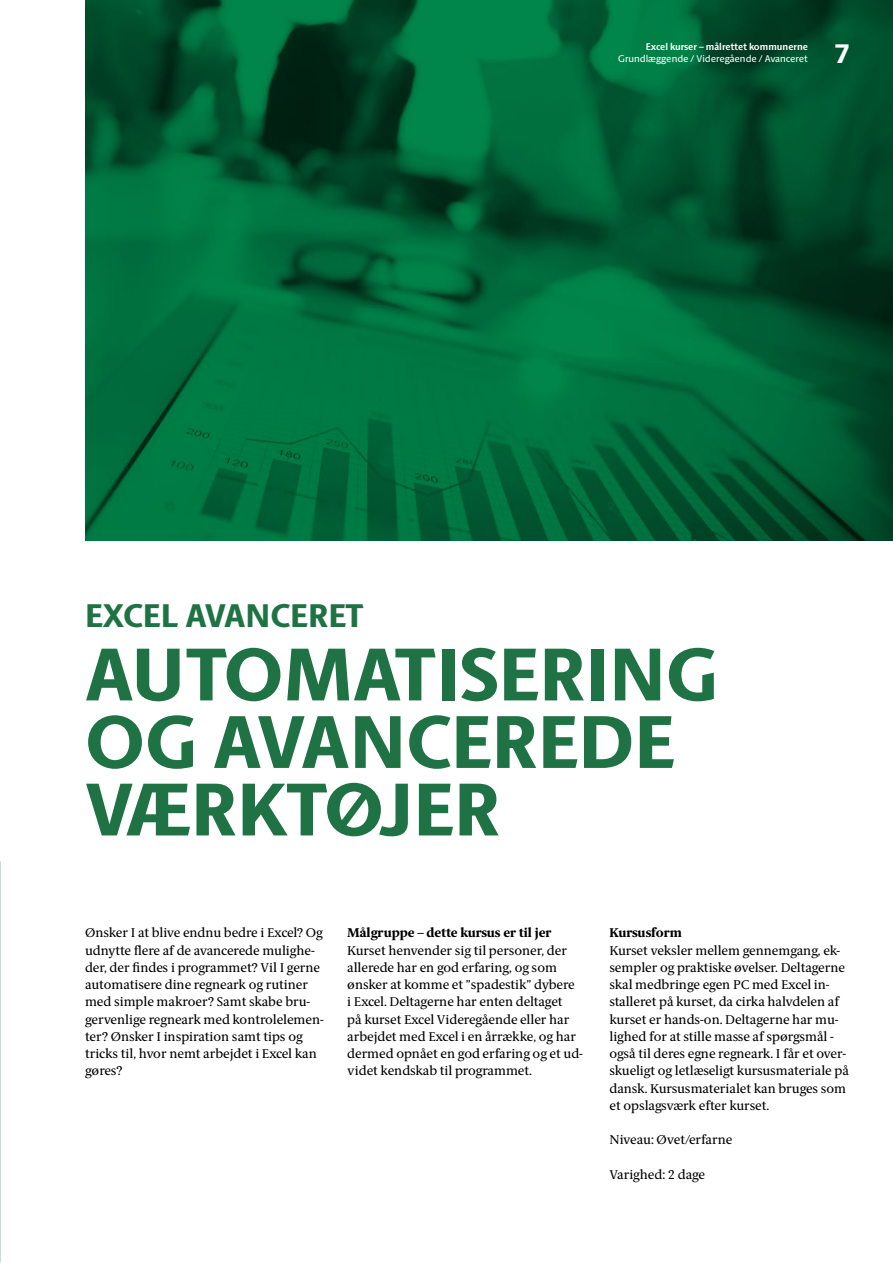
<style>
.page{position:relative;width:893px;height:1263px;background:#fff}
.page>*{position:absolute;margin:0;border:0;box-sizing:border-box;transform-origin:0 0}
.Rubrik_1_-_SANS{font:800 75px/67.5px "ID Sans";color:#1f7243}
.Rubrik_2_-_SANS{font:800 33px "ID Sans";color:#1f7243}
.t1{font:800 27px "ID Sans";color:#fff}
.Brødtekst_-_SERIF{font:12.75px/17.2px "ID Serif";color:#000}
.Rubrik_3_-_SERIF{font:800 12.75px "ID Serif";color:#000}
.t2{font:9.75px "ID Sans";color:#fff}
.t3{font:700 9.75px "ID Sans";color:#fff}
</style>
<div class="page">
<img style="left:85px;top:0;width:808px;height:541px">
<p class="t3" style="left:646px;top:41px;width:163px">Excel kurser – målrettet kommunerne</p>
<p class="t2" style="left:618px;top:53px;width:191px">Grundlæggende / Videregående / Avanceret</p>
<h3 class="t1" style="left:835px;top:37px;width:17px">7</h3>
<h2 class="Rubrik_2_-_SANS" style="left:85px;top:595px;width:280px">EXCEL AVANCERET</h2>
<h1 class="Rubrik_1_-_SANS" style="left:85px;top:641px;width:634px">AUTOMATISERING<br>OG AVANCEREDE<br>VÆRKTØJER</h1>
<p class="Brødtekst_-_SERIF" style="left:85px;top:925px;width:240px">Ønsker I at blive endnu bedre i Excel? Og udnytte flere af de avancerede mulighe&shy;der, der findes i programmet? Vil I gerne automatisere dine regneark og rutiner med simple makroer? Samt skabe bru&shy;gervenlige regneark med kontrolelemen&shy;ter? Ønsker I inspiration samt tips og tricks til, hvor nemt arbejdet i Excel kan gøres?</p>
<h3 class="Rubrik_3_-_SERIF" style="left:347px;top:925px;width:206px">Målgruppe – dette kursus er til jer</h3>
<p class="Brødtekst_-_SERIF" style="left:347px;top:942px;width:237px">Kurset henvender sig til personer, der allerede har en god erfaring, og som ønsker at komme et ”spadestik” dybere<br>i Excel. Deltagerne har enten deltaget<br>på kurset Excel Videregående eller har arbejdet med Excel i en årrække, og har dermed opnået en god erfaring og et ud&shy;videt kendskab til programmet.</p>
<h3 class="Rubrik_3_-_SERIF" style="left:609px;top:925px;width:74px">Kursusform</h3>
<p class="Brødtekst_-_SERIF" style="left:609px;top:942px;width:241px">Kurset veksler mellem gennemgang, ek&shy;sempler og praktiske øvelser. Deltagerne skal medbringe egen PC med Excel in&shy;stalleret på kurset, da cirka halvdelen af kurset er hands-on. Deltagerne har mu&shy;lighed for at stille masse af spørgsmål - også til deres egne regneark. I får et over&shy;skueligt og letlæseligt kursusmateriale på dansk. Kursusmaterialet kan bruges som et opslagsværk efter kurset.</p>
<p class="Brødtekst_-_SERIF" style="left:609px;top:1132px;width:124px">Niveau: Øvet/erfarne</p>
<p class="Brødtekst_-_SERIF" style="left:609px;top:1166px;width:97px">Varighed: 2 dage</p>
</div>
